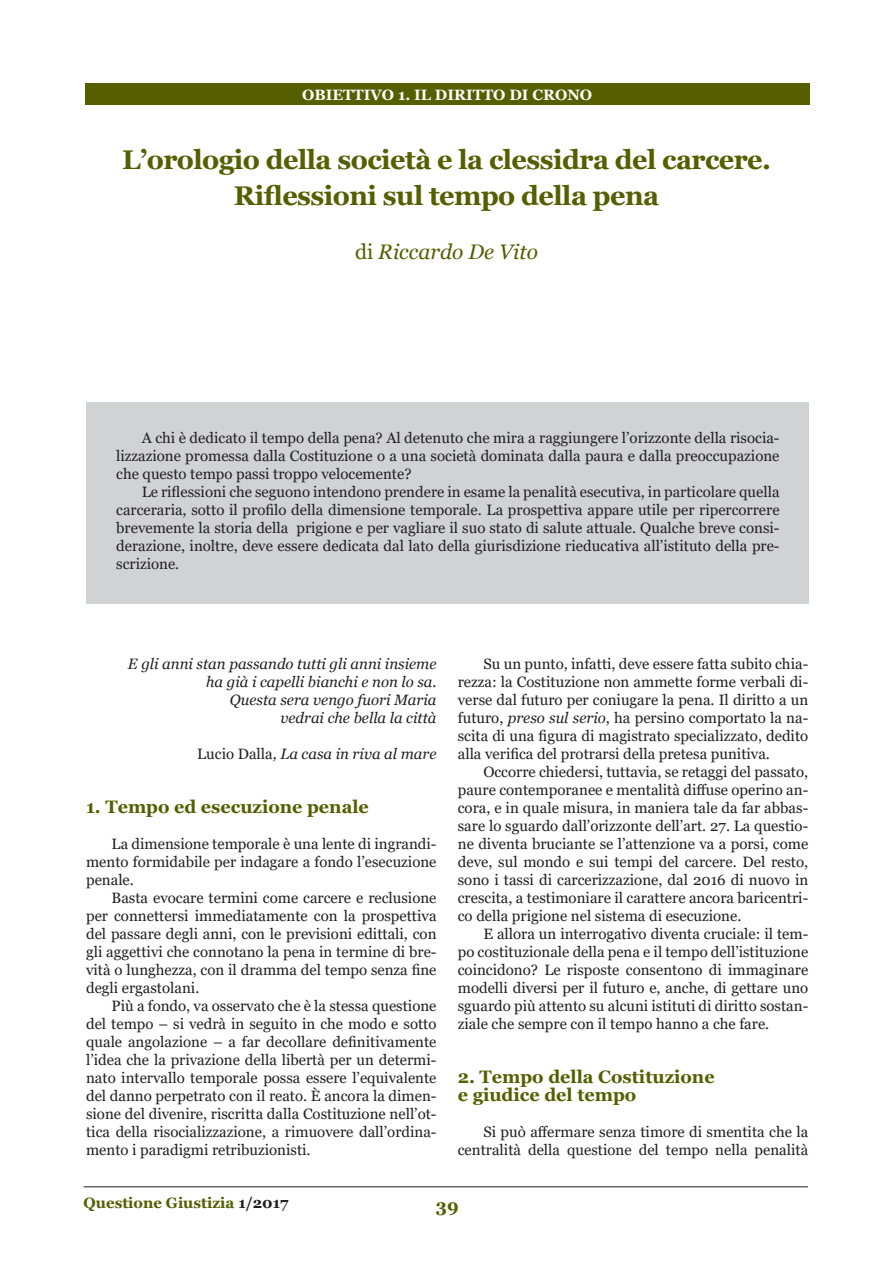
<style>
.page{position:relative;width:893px;height:1263px;background:#fff}
.page>*{position:absolute;margin:0;border:0;box-sizing:border-box;transform-origin:0 0}
.titolo{font:700 27px/36px "Georgia";letter-spacing:-.02em;color:#555f00;text-align:center}
.t1{font:italic 21px "Georgia";color:#555f00}
.sottotitolo1{font:700 18px/18px "Georgia";color:#555f00}
.testo{font:15px/18px "Georgia";color:#231f20;text-align:justify}
.testo-2{font:italic 15px "Georgia";color:#231f20}
.t2{font:700 15px "Georgia";color:#fff}
.t3{font:700 15px "Georgia";color:#555f00}
.s1{font-style:normal}
.s2{font-style:italic}
.s3{color:#231f20}
</style>
<div class="page">
<hr style="left:84px;top:1186px;width:724px;height:1px;background:#231f20">
<div style="left:85px;top:83px;width:724px;height:22px;background:#555f00"></div>
<div style="left:86px;top:402px;width:723px;height:202px;background:#d1d2d4"></div>
<p class="t2" style="left:302px;top:85px;width:292px">OBIETTIVO 1. IL DIRITTO DI CRONO</p>
<p class="titolo" style="left:122px;top:142px;width:650px">L’orologio della società e la clessidra del carcere.<br>Riflessioni sul tempo della pena</p>
<p class="t1" style="left:355px;top:239px;width:184px"><span class="s1">di</span> Riccardo De Vito</p>
<p class="testo" style="left:116px;top:429px;width:665px;text-indent:26px">A chi è dedicato il tempo della pena? Al detenuto che mira a raggiungere l’orizzonte della risocia&shy;lizzazione promessa dalla Costituzione o a una società dominata dalla paura e dalla preoccupazione che questo tempo passi troppo velocemente?</p>
<p class="testo" style="left:116px;top:483px;width:665px;text-indent:26px">Le riflessioni che seguono intendono prendere in esame la penalità esecutiva, in particolare quella carceraria, sotto il profilo della dimensione temporale. La prospettiva appare utile per ripercorrere brevemente la storia della prigione e per vagliare il suo stato di salute attuale. Qualche breve consi&shy;derazione, inoltre, deve essere dedicata dal lato della giurisdizione rieducativa all’istituto della pre&shy;scrizione.</p>
<p class="testo-2" style="left:128px;top:655px;width:310px">E gli anni stan passando tutti gli anni insieme</p>
<p class="testo-2" style="left:206px;top:673px;width:232px">ha già i capelli bianchi e non lo sa.</p>
<p class="testo-2" style="left:230px;top:691px;width:208px">Questa sera vengo fuori Maria</p>
<p class="testo-2" style="left:280px;top:709px;width:158px">vedrai che bella la città</p>
<p class="testo-2" style="left:197px;top:745px;width:241px"><span class="s1">Lucio Dalla</span>, La casa in riva al mare</p>
<p class="sottotitolo1" style="left:86px;top:798px;width:284px">1. Tempo ed esecuzione penale</p>
<p class="testo" style="left:86px;top:835px;width:352px;text-indent:26px">La dimensione temporale è una lente di ingrandi&shy;mento formidabile per indagare a fondo l’esecuzione penale.</p>
<p class="testo" style="left:86px;top:889px;width:352px;text-indent:26px">Basta evocare termini come carcere e reclusione per connettersi immediatamente con la prospettiva del passare degli anni, con le previsioni edittali, con gli aggettivi che connotano la pena in termine di bre&shy;vità o lunghezza, con il dramma del tempo senza fine degli ergastolani.</p>
<p class="testo" style="left:86px;top:997px;width:352px;text-indent:26px">Più a fondo, va osservato che è la stessa questione del tempo – si vedrà in seguito in che modo e sotto quale angolazione – a far decollare definitivamente l’idea che la privazione della libertà per un determi&shy;nato intervallo temporale possa essere l’equivalente del danno perpetrato con il reato. È ancora la dimen&shy;sione del divenire, riscritta dalla Costituzione nell’ot&shy;tica della risocializzazione, a rimuovere dall’ordina&shy;mento i paradigmi retribuzionisti.</p>
<p class="testo" style="left:458px;top:655px;width:352px;text-indent:26px">Su un punto, infatti, deve essere fatta subito chia&shy;rezza: la Costituzione non ammette forme verbali di&shy;verse dal futuro per coniugare la pena. Il diritto a un futuro, <span class="s2">preso sul serio</span>, ha persino comportato la na&shy;scita di una figura di magistrato specializzato, dedito alla verifica del protrarsi della pretesa punitiva.</p>
<p class="testo" style="left:458px;top:763px;width:352px;text-indent:26px">Occorre chiedersi, tuttavia, se retaggi del passato, paure contemporanee e mentalità diffuse operino an&shy;cora, e in quale misura, in maniera tale da far abbas&shy;sare lo sguardo dall’orizzonte dell’art. 27. La questio&shy;ne diventa bruciante se l’attenzione va a porsi, come deve, sul mondo e sui tempi del carcere. Del resto, sono i tassi di carcerizzazione, dal 2016 di nuovo in crescita, a testimoniare il carattere ancora baricentri&shy;co della prigione nel sistema di esecuzione.</p>
<p class="testo" style="left:458px;top:925px;width:352px;text-indent:26px">E allora un interrogativo diventa cruciale: il tem&shy;po costituzionale della pena e il tempo dell’istituzione coincidono? Le risposte consentono di immaginare modelli diversi per il futuro e, anche, di gettare uno sguardo più attento su alcuni istituti di diritto sostan&shy;ziale che sempre con il tempo hanno a che fare.</p>
<p class="sottotitolo1" style="left:458px;top:1068px;width:258px">2. Tempo della Costituzione e giudice del tempo</p>
<p class="testo" style="left:458px;top:1123px;width:352px;text-align:right">Si può affermare senza timore di smentita che la centralità della questione del tempo nella penalità</p>
<p class="t3" style="left:84px;top:1193px;width:206px">Questione Giustizia <span class="s3">1/2017</span></p>
<p class="sottotitolo1" style="left:436px;top:1196px;width:24px">39</p>
</div>
